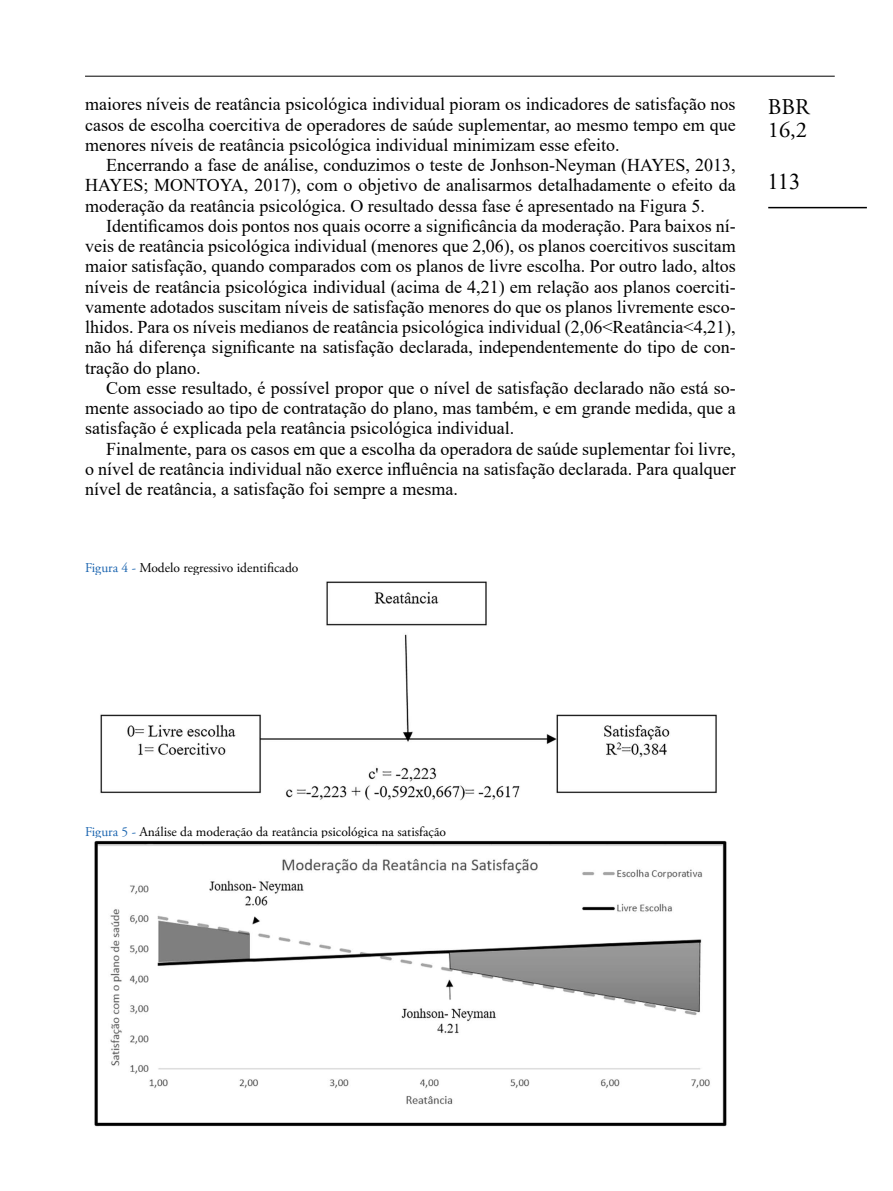
<style>
.page{position:relative;width:893px;height:1191px;background:#fff}
.page>*{position:absolute;margin:0;border:0;box-sizing:border-box;transform-origin:0 0}
.t1{font:22.5px/22.5px "Adobe Garamond Pro";color:#000}
.t2{font:22.5px "Times New Roman";color:#000}
.t3{font:18px/20.2px "Times New Roman";color:#000;text-align:justify}
.t4{font:13.5px "Adobe Garamond Pro";color:#000}
.s1{color:#1b65b0}
</style>
<div class="page">
<hr style="left:768px;top:207px;width:99px;height:1px;background:#000">
<hr style="left:85px;top:76px;width:750px;height:1px;background:#000">
<img style="left:100px;top:581px;width:617px;height:220px">
<img style="left:94px;top:840px;width:633px;height:287px">
<p class="t3" style="left:85px;top:94px;width:652px">maiores níveis de reatância psicológica individual pioram os indicadores de satisfação nos casos de escolha coercitiva de operadores de saúde suplementar, ao mesmo tempo em que menores níveis de reatância psicológica individual minimizam esse efeito.</p>
<p class="t3" style="left:85px;top:154px;width:652px;text-indent:21px">Encerrando a fase de análise, conduzimos o teste de Jonhson-Neyman (HAYES, 2013, HAYES; MONTOYA, 2017), com o objetivo de analisarmos detalhadamente o efeito da moderação da reatância psicológica. O resultado dessa fase é apresentado na Figura 5.</p>
<p class="t3" style="left:85px;top:215px;width:652px;text-indent:21px">Identificamos dois pontos nos quais ocorre a significância da moderação. Para baixos ní&shy;veis de reatância psicológica individual (menores que 2,06), os planos coercitivos suscitam maior satisfação, quando comparados com os planos de livre escolha. Por outro lado, altos níveis de reatância psicológica individual (acima de 4,21) em relação aos planos coerciti&shy;vamente adotados suscitam níveis de satisfação menores do que os planos livremente esco&shy;lhidos. Para os níveis medianos de reatância psicológica individual (2,06&lt;Reatância&lt;4,21), não há diferença significante na satisfação declarada, independentemente do tipo de con&shy;tração do plano.</p>
<p class="t3" style="left:85px;top:377px;width:652px;text-indent:21px">Com esse resultado, é possível propor que o nível de satisfação declarado não está so&shy;mente associado ao tipo de contratação do plano, mas também, e em grande medida, que a satisfação é explicada pela reatância psicológica individual.</p>
<p class="t3" style="left:85px;top:438px;width:652px;text-indent:21px">Finalmente, para os casos em que a escolha da operadora de saúde suplementar foi livre, o nível de reatância individual não exerce influência na satisfação declarada. Para qualquer nível de reatância, a satisfação foi sempre a mesma.</p>
<p class="t4" style="left:85px;top:559px;width:215px"><span class="s1">Figura 4 -</span> Modelo regressivo identificado</p>
<p class="t1" style="left:768px;top:97px;width:43px">BBR<br>16,2</p>
<p class="t2" style="left:767px;top:166px;width:34px">113</p>
<p class="t4" style="left:85px;top:823px;width:363px"><span class="s1">Figura 5 -</span> Análise da moderação da reatância psicológica na satisfação</p>
</div>
